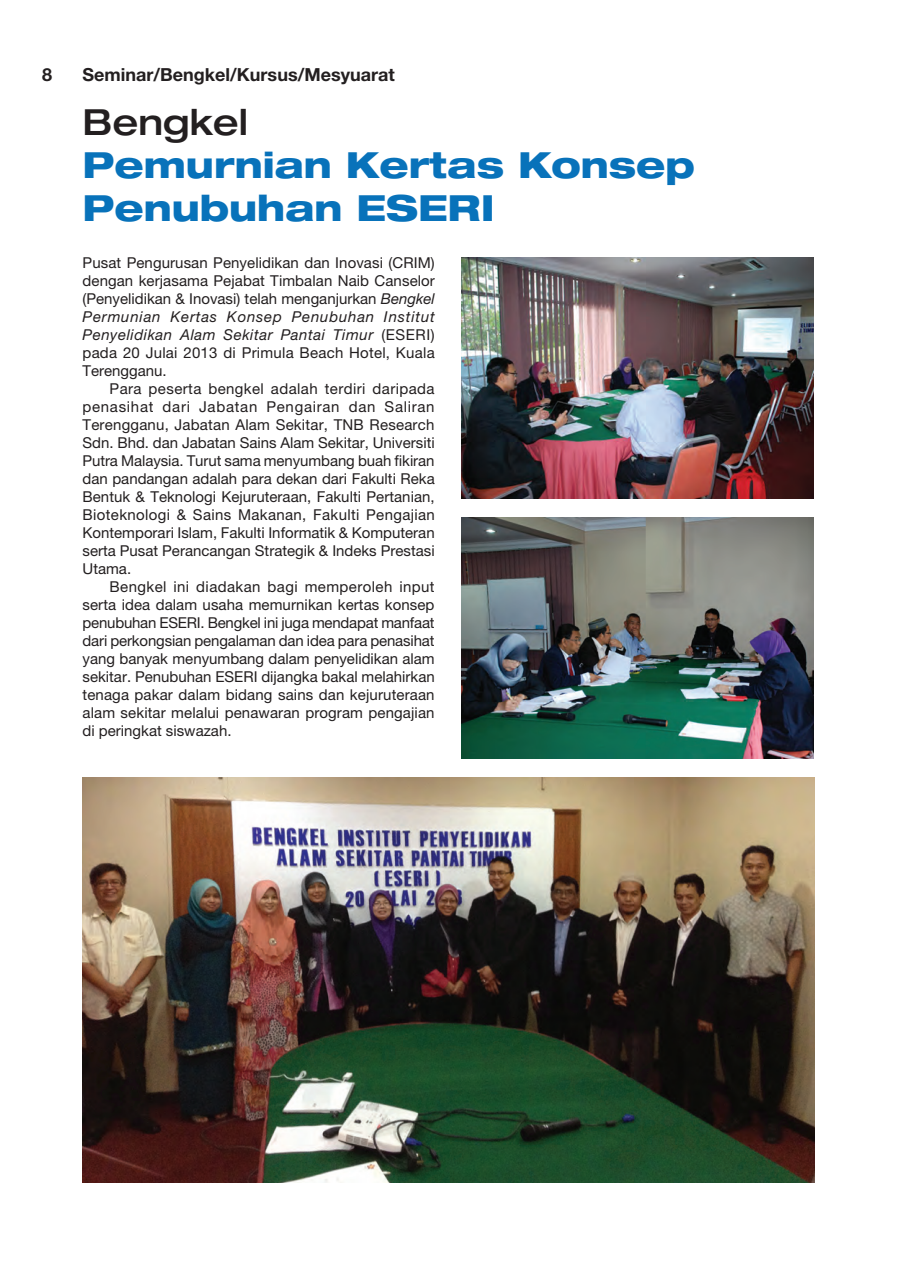
<style>
.page{position:relative;width:897px;height:1264px;background:#fff}
.page>*{position:absolute;margin:0;border:0;box-sizing:border-box;transform-origin:0 0}
.t1{font:800 expanded 36px/43.2px "Helvetica Neue LT Pro";color:#0872ba}
.t2{font:500 expanded 36px "Helvetica Neue LT Pro";color:#231f20}
.t3{font:700 18px "Helvetica Neue LT Pro";color:#231f20}
.t4{font:15px/18px "Helvetica Neue LT Pro";color:#231f20;text-align:justify}
.s1{font-style:italic}
</style>
<div class="page">
<img style="left:82px;top:778px;width:732px;height:405px">
<img style="left:461px;top:257px;width:352px;height:241px">
<img style="left:461px;top:518px;width:352px;height:240px">
<p class="t3" style="left:42px;top:64px;width:12px">8</p>
<p class="t3" style="left:82px;top:64px;width:314px">Seminar/Bengkel/Kursus/Mesyuarat</p>
<h1 class="t2" style="left:82px;top:99px;width:167px">Bengkel</h1>
<h1 class="t1" style="left:82px;top:142px;width:613px">Pemurnian Kertas Konsep<br>Penubuhan ESERI</h1>
<p class="t4" style="left:82px;top:254px;width:354px">Pusat Pengurusan Penyelidikan dan Inovasi (CRIM) dengan kerjasama Pejabat Timbalan Naib Canselor (Penyelidikan &amp; Inovasi) telah menganjurkan <span class="s1">Bengkel Permunian Kertas Konsep Penubuhan Institut Penyelidikan Alam Sekitar Pantai Timur</span> (ESERI) pada 20 Julai 2013 di Primula Beach Hotel, Kuala Terengganu.</p>
<p class="t4" style="left:82px;top:380px;width:354px;text-indent:27px">Para peserta bengkel adalah terdiri daripada penasihat dari Jabatan Pengairan dan Saliran Terengganu, Jabatan Alam Sekitar, TNB Research Sdn. Bhd. dan Jabatan Sains Alam Sekitar, Universiti Putra Malaysia. Turut sama menyumbang buah fikiran dan pandangan adalah para dekan dari Fakulti Reka Bentuk &amp; Teknologi Kejuruteraan, Fakulti Pertanian, Bioteknologi &amp; Sains Makanan, Fakulti Pengajian Kontemporari Islam, Fakulti Informatik &amp; Komputeran serta Pusat Perancangan Strategik &amp; Indeks Prestasi Utama.</p>
<p class="t4" style="left:82px;top:578px;width:353px;text-indent:27px">Bengkel ini diadakan bagi memperoleh input serta idea dalam usaha memurnikan kertas konsep penubuhan ESERI. Bengkel ini juga mendapat manfaat dari perkongsian pengalaman dan idea para penasihat yang banyak menyumbang dalam penyelidikan alam sekitar. Penubuhan ESERI dijangka bakal melahirkan tenaga pakar dalam bidang sains dan kejuruteraan alam sekitar melalui penawaran program pengajian di peringkat siswazah.</p>
</div>
